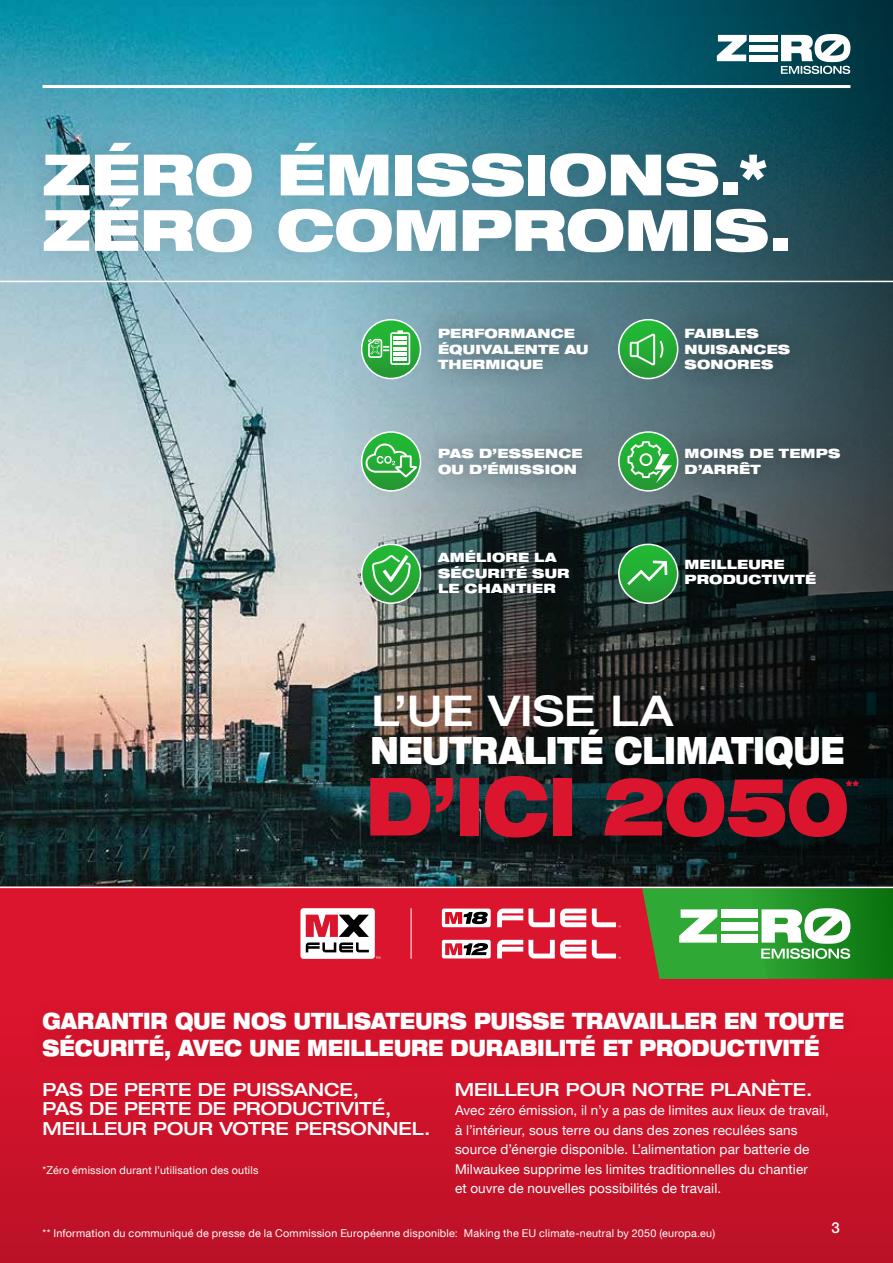
<style>
.page{position:relative;width:893px;height:1263px;background:#fff}
.page>*{position:absolute;margin:0;border:0;box-sizing:border-box;transform-origin:0 0}
.t1{font:900 expanded 80.55px "Helvetica Neue LT Com";letter-spacing:-.025em;color:#dc152e;scale:.81 1}
.t2{font:900 expanded 57px/55.5px "Helvetica Neue LT Com";letter-spacing:-.01em;color:#fff}
.t3{font:500 expanded 42.3px "Helvetica Neue LT Com";color:#fff}
.t4{font:900 expanded 37.5px "Helvetica Neue LT Com";letter-spacing:-.005em;color:#fff;scale:.74 1}
.t5{font:900 expanded 22.5px/27px "Helvetica Neue LT Com";color:#fff;scale:.79 1}
.t6{font:500 expanded 18px/19.5px "Helvetica Neue LT Com";letter-spacing:-.005em;color:#fff}
.t7{font:500 15px "Helvetica Neue LT Com";color:#fff}
.t8{font:13.5px/19.5px "Helvetica Neue LT Com";letter-spacing:.01em;color:#fff}
.t9{font:900 expanded 13.05px "Helvetica Neue LT Com";color:#dc152e}
.t10{font:900 expanded 12.9px/15.5px "Helvetica Neue LT Com";letter-spacing:.015em;color:#fff}
.t11{font:900 expanded 12.3px/12.3px "Helvetica Neue LT Com";letter-spacing:-.015em;color:#fff}
.t12{font:10.8px "Helvetica Neue LT Com";letter-spacing:.02em;color:#fff}
</style>
<div class="page">
<img style="left:1px;top:0;width:892px;height:887px">
<div style="left:0;top:887px;width:893px;height:376px;background:linear-gradient(to bottom,#e41630,#be1127)"></div>
<hr style="left:0;top:281px;width:893px;height:1px;background:#fff">
<hr style="left:0;top:887px;width:893px;height:1px;background:#fff">
<svg style="left:497px;top:908px;width:89px;height:19px"></svg>
<svg style="left:592px;top:908px;width:29px;height:19px"></svg>
<div style="left:442px;top:908px;width:49px;height:19px;background:#fff;border-radius:2px"></div>
<svg style="left:445px;top:912px;width:43px;height:12px"></svg>
<svg style="left:497px;top:940px;width:89px;height:18px"></svg>
<svg style="left:592px;top:940px;width:29px;height:18px"></svg>
<div style="left:442px;top:940px;width:49px;height:18px;background:#fff;border-radius:2px"></div>
<svg style="left:445px;top:943px;width:44px;height:12px"></svg>
<div style="left:300px;top:908px;width:75px;height:51px;background:#fff;border-radius:3px"></div>
<svg style="left:306px;top:915px;width:63px;height:37px"></svg>
<svg style="left:375px;top:956px;width:5px;height:3px"></svg>
<hr style="left:411px;top:908px;width:1px;height:51px;background:#fff">
<hr style="left:43px;top:85px;width:807px;height:3px;background:#fff">
<svg style="left:361px;top:319px;width:54px;height:60px"></svg>
<svg style="left:618px;top:319px;width:44px;height:60px;background:#4daf60"></svg>
<svg style="left:361px;top:431px;width:55px;height:61px;background:#64bd74"></svg>
<svg style="left:618px;top:431px;width:44px;height:61px;background:#5ab36a"></svg>
<svg style="left:361px;top:544px;width:54px;height:60px;background:#5db769"></svg>
<svg style="left:618px;top:544px;width:44px;height:60px;background:#3ea34e"></svg>
<div style="left:27px;top:996px;width:833px;height:78px;background:#d3132b"></div>
<div style="left:24px;top:121px;width:785px;height:153px;background:#000;opacity:.1"></div>
<svg style="left:642px;top:888px;width:251px;height:91px;background:#50a34e"></svg>
<div style="left:721px;top:909px;width:36px;height:8px;background:#fff"></div>
<div style="left:721px;top:934px;width:36px;height:9px;background:#fff"></div>
<div style="left:721px;top:922px;width:36px;height:8px;background:#fff"></div>
<svg style="left:717px;top:34px;width:133px;height:40px"></svg>
<div style="left:750px;top:35px;width:28px;height:6px;background:#fff"></div>
<div style="left:750px;top:55px;width:28px;height:6px;background:#fff"></div>
<div style="left:750px;top:45px;width:28px;height:6px;background:#fff"></div>
<div style="left:415px;top:528px;width:176px;height:88px;background:#000;opacity:.39"></div>
<div style="left:415px;top:305px;width:195px;height:88px;background:#000;opacity:.39"></div>
<div style="left:416px;top:425px;width:188px;height:72px;background:#000;opacity:.39"></div>
<div style="left:662px;top:426px;width:200px;height:71px;background:#000;opacity:.39"></div>
<div style="left:662px;top:536px;width:176px;height:72px;background:#000;opacity:.39"></div>
<div style="left:662px;top:306px;width:150px;height:87px;background:#000;opacity:.39"></div>
<h2 class="t2" style="left:43px;top:145px;width:751px">ZÉRO ÉMISSIONS.*<br>ZÉRO COMPROMIS.</h2>
<p class="t10" style="left:438px;top:326px;width:152px">PERFORMANCE<br>ÉQUIVALENTE AU<br>THERMIQUE</p>
<p class="t10" style="left:684px;top:326px;width:107px">FAIBLES<br>NUISANCES<br>SONORES</p>
<p class="t11" style="left:430px;top:336px;width:174px">PETROL EQUIVALENT<br>PERFORMANCE</p>
<p class="t11" style="left:687px;top:336px;width:53px">LOW<br>NOISE</p>
<p class="t10" style="left:438px;top:446px;width:146px">PAS D’ESSENCE<br>OU D’ÉMISSION</p>
<p class="t10" style="left:684px;top:446px;width:157px">MOINS DE TEMPS<br>D’ARRÊT</p>
<p class="t11" style="left:430px;top:448px;width:186px">NO PETROL<br>OR LOCAL EMISSIONS</p>
<p class="t11" style="left:687px;top:448px;width:92px">LESS<br>DOWNTIME</p>
<p class="t10" style="left:438px;top:549px;width:133px">AMÉLIORE LA<br>SÉCURITÉ SUR<br>LE CHANTIER</p>
<p class="t10" style="left:684px;top:556px;width:133px">MEILLEURE<br>PRODUCTIVITÉ</p>
<p class="t11" style="left:430px;top:560px;width:141px">ENHANCE<br>JOBSITE SAFETY</p>
<p class="t11" style="left:687px;top:560px;width:124px">INCREASED<br>PRODUCTIVITY</p>
<h3 class="t3" style="left:372px;top:684px;width:303px">L’UE VISE LA</h3>
<h3 class="t4" style="left:370px;top:726px;width:642px">NEUTRALITÉ CLIMATIQUE</h3>
<h1 class="t1" style="left:366px;top:754px;width:598px">D’ICI 2050</h1>
<p class="t9" style="left:846px;top:776px;width:14px">**</p>
<h3 class="t5" style="left:43px;top:1006px;width:1016px">GARANTIR QUE NOS UTILISATEURS PUISSE TRAVAILLER EN TOUTE<br>SÉCURITÉ, AVEC UNE MEILLEURE DURABILITÉ ET PRODUCTIVITÉ</h3>
<h3 class="t6" style="left:43px;top:1079px;width:389px">PAS DE PERTE DE PUISSANCE,<br>PAS DE PERTE DE PRODUCTIVITÉ,<br>MEILLEUR POUR VOTRE PERSONNEL.</h3>
<h3 class="t6" style="left:455px;top:1079px;width:359px">MEILLEUR POUR NOTRE PLANÈTE.</h3>
<p class="t8" style="left:455px;top:1100px;width:375px">Avec zéro émission, il n’y a pas de limites aux lieux de travail, à l’intérieur, sous terre ou dans des zones reculées sans source d’énergie disponible. L’alimentation par batterie de Milwaukee supprime les limites traditionnelles du chantier<br>et ouvre de nouvelles possibilités de travail.</p>
<p class="t12" style="left:43px;top:1164px;width:218px">*Zéro émission durant l’utilisation des outils</p>
<p class="t12" style="left:43px;top:1226px;width:674px">** Information du communiqué de presse de la Commission Européenne disponible: Making the EU climate-neutral by 2050 (europa.eu)</p>
<p class="t7" style="left:831px;top:1219px;width:10px">3</p>
</div>
